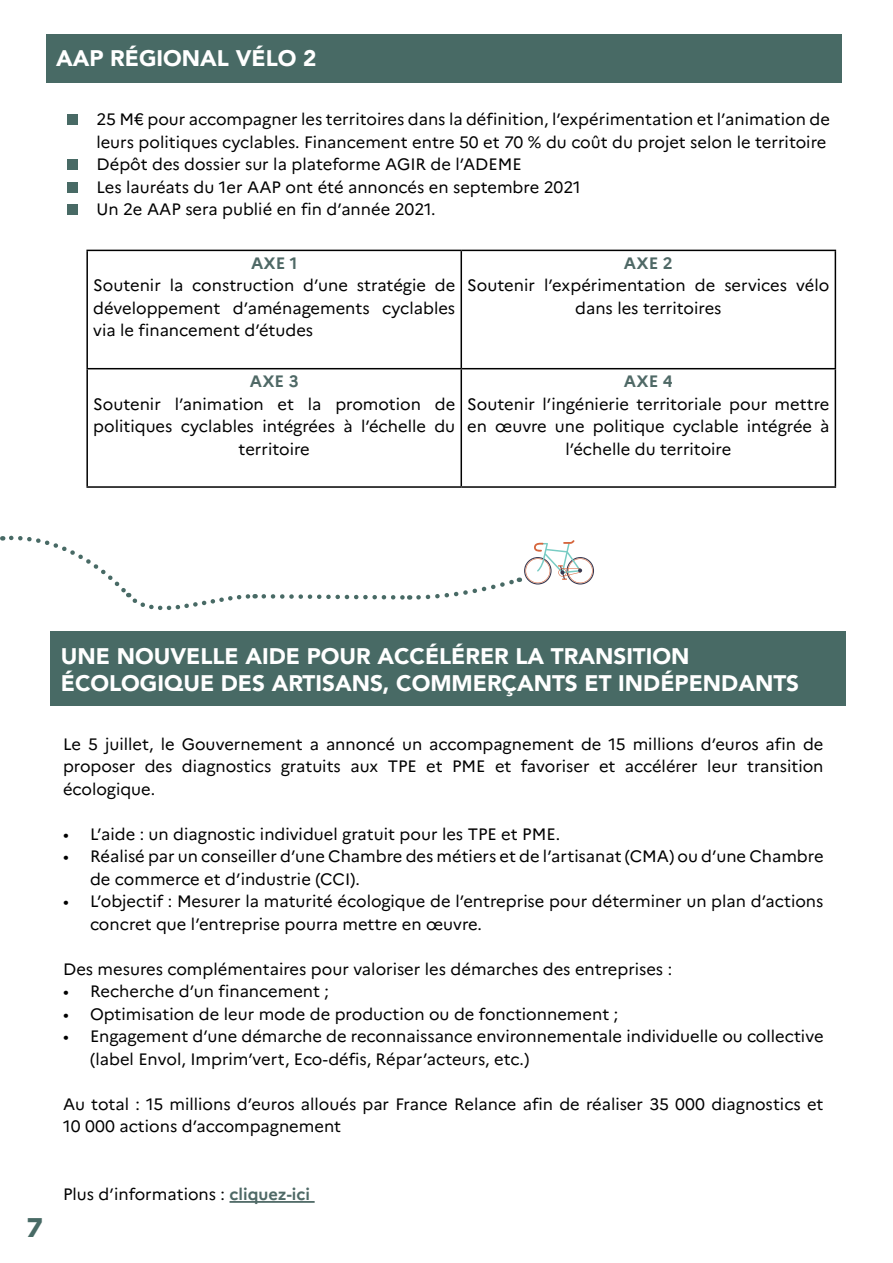
<style>
.page{position:relative;width:893px;height:1263px;background:#fff}
.page>*{position:absolute;margin:0;border:0;box-sizing:border-box;transform-origin:0 0}
.t1{font:800 27px "Marianne";color:#486a65}
.t2{font:900 22.5px/27px "Avenir";color:#fff}
.t3{font:16.5px/22.5px "Marianne";color:#000}
.t4{font:700 16.5px "Marianne";letter-spacing:.01em;color:#4f6966}
.s1{font-weight:700;color:#4f6966}
</style>
<div class="page">
<svg style="left:2px;top:535px;width:592px;height:75px"></svg>
<div style="left:46px;top:34px;width:795px;height:49px;background:#486a65"></div>
<hr style="left:86px;top:250px;width:375px;height:1px;background:#000">
<hr style="left:86px;top:251px;width:2px;height:117px;background:#000">
<hr style="left:461px;top:250px;width:375px;height:1px;background:#000">
<hr style="left:461px;top:251px;width:1px;height:117px;background:#000">
<hr style="left:835px;top:251px;width:1px;height:117px;background:#000">
<hr style="left:86px;top:368px;width:375px;height:1px;background:#000">
<hr style="left:86px;top:369px;width:2px;height:117px;background:#000">
<hr style="left:461px;top:368px;width:375px;height:1px;background:#000">
<hr style="left:461px;top:369px;width:1px;height:117px;background:#000">
<hr style="left:835px;top:369px;width:1px;height:117px;background:#000">
<hr style="left:86px;top:486px;width:375px;height:2px;background:#000">
<hr style="left:461px;top:486px;width:375px;height:2px;background:#000">
<div style="left:67px;top:114px;width:11px;height:11px;background:#486a65"></div>
<div style="left:67px;top:159px;width:11px;height:11px;background:#486a65"></div>
<div style="left:67px;top:182px;width:11px;height:11px;background:#486a65"></div>
<div style="left:67px;top:205px;width:11px;height:10px;background:#486a65"></div>
<div style="left:51px;top:631px;width:795px;height:75px;background:#486a65"></div>
<hr style="left:230px;top:1201px;width:85px;height:2px;background:#4f6966">
<h2 class="t2" style="left:56px;top:44px;width:262px">AAP RÉGIONAL VÉLO 2</h2>
<p class="t3" style="left:69px;top:108px;width:762px;text-align:right">• 25 M€ pour accompagner les territoires dans la définition, l’expérimentation et l’animation de leurs politiques cyclables. Financement entre 50 et 70 % du coût du projet selon le territoire</p>
<p class="t3" style="left:69px;top:153px;width:454px">• Dépôt des dossier sur la plateforme AGIR de l’ADEME</p>
<p class="t3" style="left:69px;top:176px;width:513px">• Les lauréats du 1er AAP ont été annoncés en septembre 2021</p>
<p class="t3" style="left:69px;top:198px;width:368px">• Un 2e AAP sera publié en fin d’année 2021.</p>
<p class="t4" style="left:251px;top:253px;width:48px">AXE 1</p>
<p class="t3" style="left:93px;top:274px;width:364px;text-align:justify">Soutenir la construction d’une stratégie de développement d’aménagements cyclables via le financement d’études</p>
<p class="t4" style="left:624px;top:253px;width:50px">AXE 2</p>
<p class="t3" style="left:467px;top:274px;width:364px;text-align:center">Soutenir l’expérimentation de services vélo dans les territoires</p>
<p class="t4" style="left:250px;top:371px;width:50px">AXE 3</p>
<p class="t3" style="left:93px;top:392px;width:364px;text-align:center">Soutenir l’animation et la promotion de politiques cyclables intégrées à l’échelle du territoire</p>
<p class="t4" style="left:624px;top:371px;width:50px">AXE 4</p>
<p class="t3" style="left:467px;top:392px;width:364px;text-align:center">Soutenir l’ingénierie territoriale pour mettre en œuvre une politique cyclable intégrée à l’échelle du territoire</p>
<h1 class="t1" style="left:27px;top:1210px;width:18px">7</h1>
<h2 class="t2" style="left:61px;top:642px;width:740px">UNE NOUVELLE AIDE POUR ACCÉLÉRER LA TRANSITION<br>ÉCOLOGIQUE DES ARTISANS, COMMERÇANTS ET INDÉPENDANTS</h2>
<p class="t3" style="left:63px;top:732px;width:762px;text-align:justify">Le 5 juillet, le Gouvernement a annoncé un accompagnement de 15 millions d’euros afin de proposer des diagnostics gratuits aux TPE et PME et favoriser et accélérer leur transition écologique.</p>
<p class="t3" style="left:63px;top:822px;width:499px">• L’aide : un diagnostic individuel gratuit pour les TPE et PME.</p>
<p class="t3" style="left:90px;top:845px;width:735px;text-indent:-27px">• Réalisé par un conseiller d’une Chambre des métiers et de l’artisanat (CMA) ou d’une Chambre de commerce et d’industrie (CCI).</p>
<p class="t3" style="left:90px;top:890px;width:735px;text-indent:-27px">• L’objectif : Mesurer la maturité écologique de l’entreprise pour déterminer un plan d’actions concret que l’entreprise pourra mettre en œuvre.</p>
<p class="t3" style="left:63px;top:957px;width:611px">Des mesures complémentaires pour valoriser les démarches des entreprises :</p>
<p class="t3" style="left:63px;top:980px;width:267px">• Recherche d’un financement ;</p>
<p class="t3" style="left:63px;top:1002px;width:557px">• Optimisation de leur mode de production ou de fonctionnement ;</p>
<p class="t3" style="left:90px;top:1025px;width:735px;text-indent:-27px">• Engagement d’une démarche de reconnaissance environnementale individuelle ou collective (label Envol, Imprim’vert, Eco-défis, Répar’acteurs, etc.)</p>
<p class="t3" style="left:63px;top:1092px;width:762px">Au total : 15 millions d’euros alloués par France Relance afin de réaliser 35 000 diagnostics et<br>10 000 actions d’accompagnement</p>
<p class="t3" style="left:63px;top:1182px;width:249px">Plus d’informations : <span class="s1">cliquez-ici</span></p>
</div>
